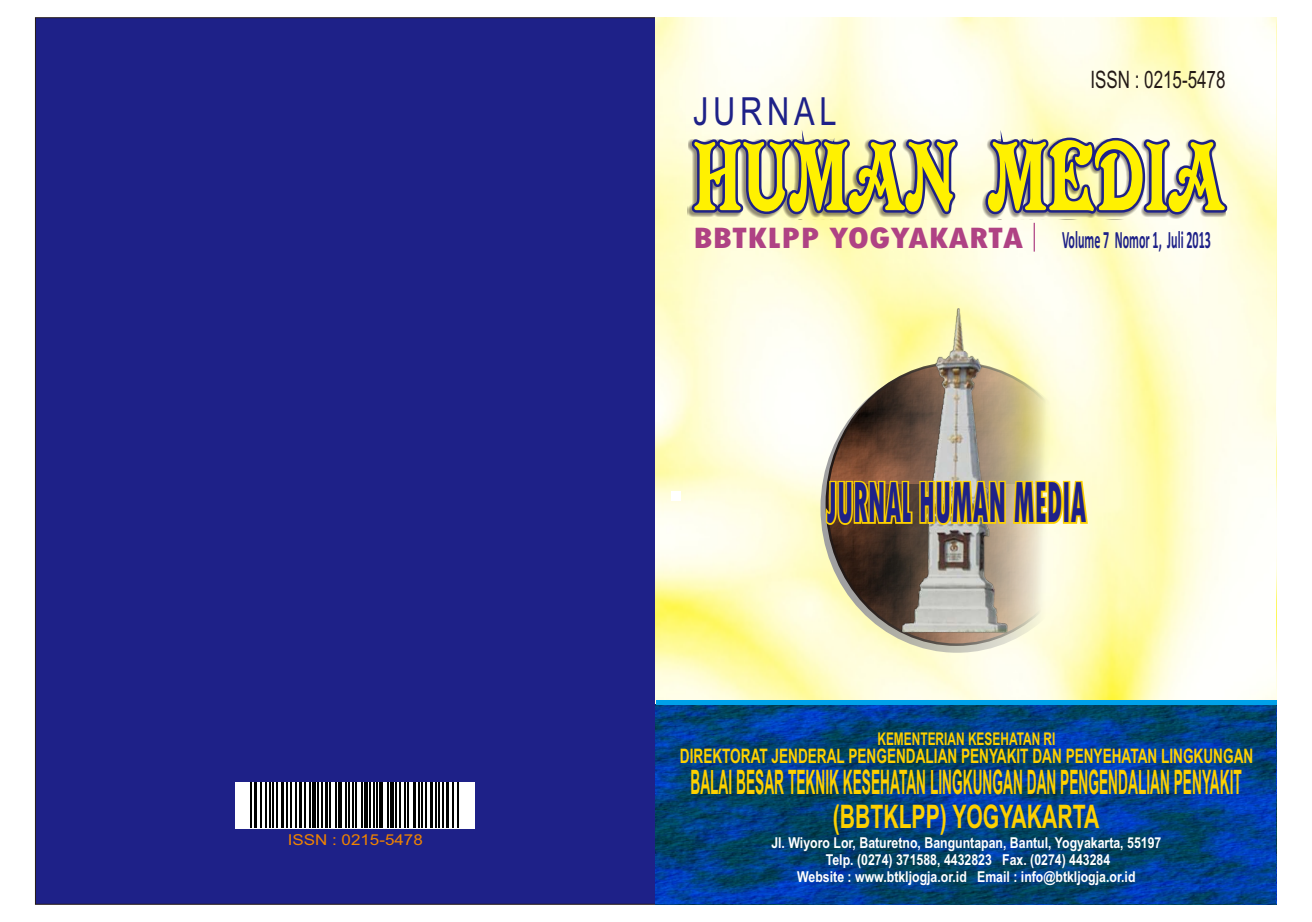
<style>
.page{position:relative;width:1312px;height:922px;background:#fff}
.page>*{position:absolute;margin:0;border:0;box-sizing:border-box;transform-origin:0 0}
.t1{font:800 condensed 61.12px "Tw Cen";color:#1e2188;scale:.47 1}
.t2{font:38.62px "Arial";letter-spacing:.155em;color:#1e2188;scale:.8 1}
.t3{font:700 33.75px "Arial";color:#fdd000;scale:.41 1}
.t4{font:700 32.38px "Arial";color:#fdd000;scale:.65 1}
.t5{font:800 condensed 31px "Tw Cen";color:#af4284;scale:1.23 1}
.t6{font:700 25px "Calibri";color:#1e2188;scale:.48 1}
.t7{font:24px "Arial";color:#231916;scale:.71 1}
.t8{font:700 20px "Arial";color:#fdd000;scale:.68 1}
.t9{font:700 17.5px "Arial";color:#fdd000;scale:.68 1}
.t10{font:700 15px/17.1px "Arial Narrow";color:#fff;text-align:center}
.t11{font:15px "Arial";color:#f08300;scale:1.13 1}
</style>
<div class="page">
<div style="left:35px;top:18px;width:621px;height:886px;background:#1e2188"></div>
<svg style="left:656px;top:17px;width:619px;height:682px"></svg>
<svg style="left:656px;top:704px;width:619px;height:200px;background:#014184"></svg>
<div style="left:671px;top:491px;width:9px;height:9px;background:#fff"></div>
<svg style="left:235px;top:782px;width:239px;height:46px;background:#c3c3c3"></svg>
<hr style="left:250px;top:782px;width:1px;height:45px;background:#000">
<hr style="left:254px;top:782px;width:3px;height:45px;background:#000">
<hr style="left:260px;top:782px;width:2px;height:45px;background:#000">
<hr style="left:266px;top:782px;width:1px;height:45px;background:#000">
<hr style="left:269px;top:782px;width:1px;height:45px;background:#000">
<hr style="left:273px;top:782px;width:1px;height:45px;background:#000">
<hr style="left:276px;top:782px;width:1px;height:45px;background:#000">
<hr style="left:281px;top:782px;width:3px;height:45px;background:#000">
<hr style="left:286px;top:782px;width:2px;height:45px;background:#000">
<hr style="left:290px;top:782px;width:1px;height:45px;background:#000">
<hr style="left:295px;top:782px;width:1px;height:45px;background:#000">
<hr style="left:299px;top:782px;width:2px;height:45px;background:#000">
<hr style="left:304px;top:782px;width:1px;height:45px;background:#000">
<hr style="left:309px;top:782px;width:1px;height:45px;background:#000">
<hr style="left:312px;top:782px;width:3px;height:45px;background:#000">
<hr style="left:317px;top:782px;width:2px;height:45px;background:#000">
<hr style="left:321px;top:782px;width:1px;height:45px;background:#000">
<hr style="left:324px;top:782px;width:3px;height:45px;background:#000">
<hr style="left:330px;top:782px;width:1px;height:45px;background:#000">
<hr style="left:335px;top:782px;width:1px;height:45px;background:#000">
<hr style="left:338px;top:782px;width:3px;height:45px;background:#000">
<hr style="left:345px;top:782px;width:1px;height:45px;background:#000">
<hr style="left:349px;top:782px;width:1px;height:45px;background:#000">
<hr style="left:352px;top:782px;width:1px;height:45px;background:#000">
<hr style="left:356px;top:782px;width:1px;height:45px;background:#000">
<hr style="left:361px;top:782px;width:1px;height:45px;background:#000">
<hr style="left:364px;top:782px;width:3px;height:45px;background:#000">
<hr style="left:369px;top:782px;width:2px;height:45px;background:#000">
<hr style="left:373px;top:782px;width:1px;height:45px;background:#000">
<hr style="left:376px;top:782px;width:2px;height:45px;background:#000">
<hr style="left:380px;top:782px;width:3px;height:45px;background:#000">
<hr style="left:387px;top:782px;width:1px;height:45px;background:#000">
<hr style="left:390px;top:782px;width:3px;height:45px;background:#000">
<hr style="left:395px;top:782px;width:1px;height:45px;background:#000">
<hr style="left:399px;top:782px;width:1px;height:45px;background:#000">
<hr style="left:404px;top:782px;width:1px;height:45px;background:#000">
<hr style="left:407px;top:782px;width:2px;height:45px;background:#000">
<hr style="left:413px;top:782px;width:3px;height:45px;background:#000">
<hr style="left:418px;top:782px;width:1px;height:45px;background:#000">
<hr style="left:421px;top:782px;width:1px;height:45px;background:#000">
<hr style="left:425px;top:782px;width:1px;height:45px;background:#000">
<hr style="left:430px;top:782px;width:3px;height:45px;background:#000">
<hr style="left:435px;top:782px;width:1px;height:45px;background:#000">
<hr style="left:438px;top:782px;width:2px;height:45px;background:#000">
<hr style="left:442px;top:782px;width:1px;height:45px;background:#000">
<hr style="left:445px;top:782px;width:3px;height:45px;background:#000">
<hr style="left:452px;top:782px;width:1px;height:45px;background:#000">
<hr style="left:457px;top:782px;width:2px;height:45px;background:#000">
<div style="left:656px;top:699px;width:619px;height:5px;background:#00a1e9"></div>
<svg style="left:689px;top:99px;width:484px;height:119px"></svg>
<svg style="left:694px;top:133px;width:536px;height:118px;background:#d7d28a"></svg>
<svg style="left:820px;top:363px;width:273px;height:289px;background:#d1d0bc"></svg>
<svg style="left:825px;top:362px;width:262px;height:283px;background:#998970"></svg>
<img style="left:898px;top:309px;width:115px;height:328px">
<img style="left:825px;top:480px;width:262px;height:45px">
<p class="t11" style="left:288px;top:833px;width:121px">ISSN : 0215-5478</p>
<h2 class="t2" style="left:693px;top:97px;width:181px">JURNAL</h2>
<h3 class="t7" style="left:1090px;top:71px;width:192px">ISSN : 0215-5478</h3>
<h3 class="t5" style="left:693px;top:226px;width:270px">BBTKLPP YOGYAKARTA</h3>
<h3 class="t6" style="left:1061px;top:229px;width:312px">Volume 7 Nomor 1, Juli 2013</h3>
<h1 class="t1" style="left:826px;top:480px;width:553px">JURNAL HUMAN MEDIA</h1>
<p class="t9" style="left:877px;top:731px;width:263px">KEMENTERIAN KESEHATAN RI</p>
<h3 class="t8" style="left:679px;top:747px;width:844px">DIREKTORAT JENDERAL PENGENDALIAN PENYAKIT DAN PENYEHATAN LINGKUNGAN</h3>
<h3 class="t3" style="left:690px;top:769px;width:1346px">BALAI BESAR TEKNIK KESEHATAN LINGKUNGAN DAN PENGENDALIAN PENYAKIT</h3>
<h3 class="t4" style="left:832px;top:804px;width:411px">(BBTKLPP) YOGYAKARTA</h3>
<p class="t10" style="left:771px;top:834px;width:391px">Jl. Wiyoro Lor, Baturetno, Banguntapan, Bantul, Yogyakarta, 55197<br>Telp. (0274) 371588, 4432823 Fax. (0274) 443284<br>Website : www.btkljogja.or.id Email : info@btkljogja.or.id</p>
</div>
